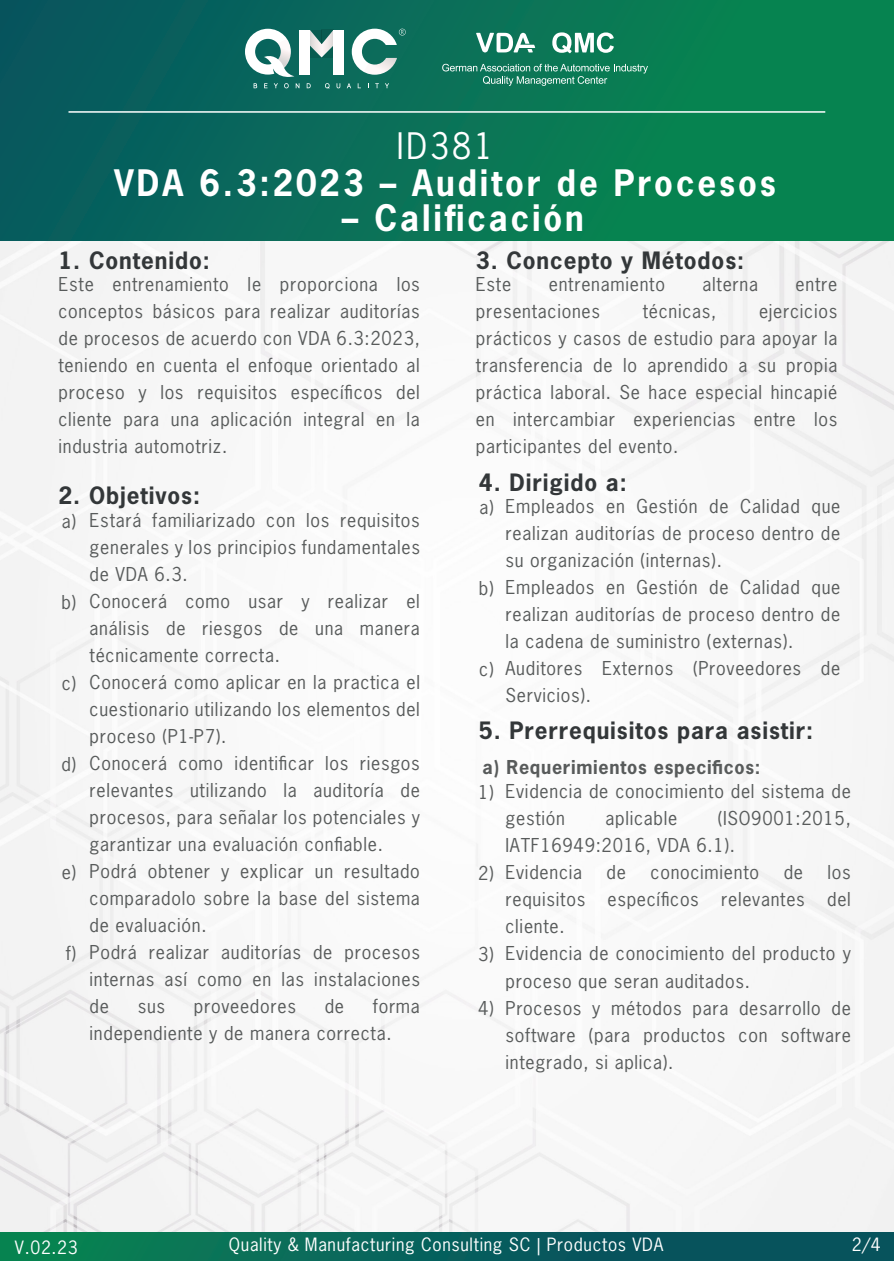
<style>
.page{position:relative;width:894px;height:1261px;background:#fff}
.page>*{position:absolute;margin:0;border:0;box-sizing:border-box;transform-origin:0 0}
.t1{font:700 34.35px "News Gothic Std";letter-spacing:.09em;color:#fff;scale:.96 1}
.t2{font:34.35px "News Gothic Std";letter-spacing:.09em;color:#fff;scale:.96 1}
.t3{font:700 22.5px "News Gothic Std";letter-spacing:.04em;color:#333739}
.t4{font:18px/27px "News Gothic Std";letter-spacing:.04em;color:#585b5b}
.t5{font:700 18px "News Gothic Std";letter-spacing:.04em;color:#585b5b}
.t6{font:17.25px "News Gothic Std";letter-spacing:.04em;color:#fff}
</style>
<div class="page">
<img style="left:0;top:240px;width:893px;height:992px">
<div style="left:0;top:1232px;width:893px;height:28px;background:linear-gradient(to right,#098154,#07485f)"></div>
<div style="left:0;top:0;width:893px;height:240px;background:linear-gradient(to right,#09595f,#088b4e)"></div>
<svg style="left:245px;top:29px;width:49px;height:48px"></svg>
<svg style="left:351px;top:29px;width:54px;height:46px"></svg>
<svg style="left:321px;top:57px;width:12px;height:1px"></svg>
<svg style="left:310px;top:30px;width:11px;height:28px"></svg>
<svg style="left:321px;top:30px;width:12px;height:27px"></svg>
<div style="left:299px;top:30px;width:11px;height:45px;background:#fff"></div>
<div style="left:333px;top:30px;width:11px;height:45px;background:#fff"></div>
<svg style="left:253px;top:83px;width:4px;height:5px"></svg>
<svg style="left:264px;top:83px;width:3px;height:5px"></svg>
<svg style="left:273px;top:83px;width:5px;height:5px"></svg>
<svg style="left:284px;top:83px;width:4px;height:5px"></svg>
<svg style="left:295px;top:83px;width:4px;height:5px"></svg>
<svg style="left:306px;top:83px;width:4px;height:5px"></svg>
<svg style="left:325px;top:83px;width:4px;height:6px"></svg>
<svg style="left:336px;top:83px;width:4px;height:5px"></svg>
<svg style="left:346px;top:83px;width:5px;height:5px"></svg>
<svg style="left:357px;top:83px;width:3px;height:5px"></svg>
<svg style="left:375px;top:83px;width:3px;height:5px"></svg>
<svg style="left:384px;top:83px;width:5px;height:5px"></svg>
<svg style="left:442px;top:64px;width:205px;height:22px;background:#338e71"></svg>
<svg style="left:552px;top:32px;width:61px;height:21px"></svg>
<svg style="left:476px;top:33px;width:59px;height:19px"></svg>
<hr style="left:68px;top:111px;width:756px;height:2px;background:#fff">
<h1 class="t2" style="left:397px;top:124px;width:102px">ID381</h1>
<h1 class="t1" style="left:114px;top:160px;width:690px">VDA 6.3:2023 – Auditor de Procesos</h1>
<h1 class="t1" style="left:342px;top:196px;width:253px">– Calificación</h1>
<p class="t3" style="left:58px;top:245px;width:153px">1. Contenido:</p>
<p class="t4" style="left:58px;top:271px;width:363px;text-align:justify">Este entrenamiento le proporciona los conceptos básicos para realizar auditorías de procesos de acuerdo con VDA 6.3:2023, teniendo en cuenta el enfoque orientado al proceso y los requisitos específicos del cliente para una aplicación integral en la industria automotriz.</p>
<p class="t3" style="left:58px;top:481px;width:143px">2. Objetivos:</p>
<p class="t4" style="left:62px;top:507px;width:16px">a)</p>
<p class="t4" style="left:61px;top:588px;width:16px">b)</p>
<p class="t4" style="left:62px;top:669px;width:16px">c)</p>
<p class="t4" style="left:61px;top:750px;width:16px">d)</p>
<p class="t4" style="left:62px;top:858px;width:16px">e)</p>
<p class="t4" style="left:66px;top:939px;width:12px">f)</p>
<p class="t4" style="left:90px;top:506px;width:332px">Estará familiarizado con los requisitos generales y los principios fundamentales de VDA 6.3.<br>Conocerá como usar y realizar el análisis de riesgos de una manera técnicamente correcta.<br>Conocerá como aplicar en la practica el cuestionario utilizando los elementos del proceso (P1-P7).<br>Conocerá como identificar los riesgos relevantes utilizando la auditoría de procesos, para señalar los potenciales y garantizar una evaluación confiable.<br>Podrá obtener y explicar un resultado comparadolo sobre la base del sistema de evaluación.<br>Podrá realizar auditorías de procesos internas así como en las instalaciones de</p>
<p class="t4" style="left:90px;top:992px;width:332px;text-indent:283px">forma independiente y de manera correcta.</p>
<p class="t4" style="left:138px;top:992px;width:29px">sus</p>
<p class="t4" style="left:194px;top:992px;width:103px">proveedores</p>
<p class="t4" style="left:324px;top:992px;width:21px">de</p>
<p class="t3" style="left:475px;top:245px;width:269px">3. Concepto y Métodos:</p>
<p class="t4" style="left:475px;top:271px;width:37px">Este</p>
<p class="t4" style="left:548px;top:271px;width:118px">entrenamiento</p>
<p class="t4" style="left:702px;top:271px;width:57px">alterna</p>
<p class="t4" style="left:795px;top:271px;width:43px">entre</p>
<p class="t4" style="left:475px;top:298px;width:126px">presentaciones</p>
<p class="t4" style="left:642px;top:298px;width:75px">técnicas,</p>
<p class="t4" style="left:475px;top:298px;width:363px;text-align:justify;text-indent:283px">ejercicios prácticos y casos de estudio para apoyar la transferencia de lo aprendido a su propia práctica laboral. Se hace especial hincapié en intercambiar experiencias entre los participantes del evento.</p>
<p class="t3" style="left:478px;top:467px;width:149px">4. Dirigido a:</p>
<p class="t4" style="left:479px;top:493px;width:16px">a)</p>
<p class="t4" style="left:478px;top:574px;width:16px">b)</p>
<p class="t4" style="left:479px;top:655px;width:16px">c)</p>
<p class="t4" style="left:505px;top:493px;width:336px">Empleados en Gestión de Calidad que realizan auditorías de proceso dentro de su organización (internas).<br>Empleados en Gestión de Calidad que realizan auditorías de proceso dentro de la cadena de suministro (externas).<br>Auditores Externos (Proveedores de Servicios).</p>
<p class="t3" style="left:478px;top:715px;width:335px">5. Prerrequisitos para asistir:</p>
<p class="t5" style="left:482px;top:755px;width:279px">a) Requerimientos especificos:</p>
<p class="t4" style="left:478px;top:778px;width:17px">1)</p>
<p class="t4" style="left:478px;top:859px;width:17px">2)</p>
<p class="t4" style="left:478px;top:940px;width:17px">3)</p>
<p class="t4" style="left:478px;top:994px;width:17px">4)</p>
<p class="t4" style="left:505px;top:778px;width:347px">Evidencia de conocimiento del sistema de gestión</p>
<p class="t4" style="left:505px;top:805px;width:346px;text-indent:212px">(ISO9001:2015,<br>IATF16949:2016, VDA 6.1).<br>Evidencia</p>
<p class="t4" style="left:605px;top:805px;width:73px">aplicable</p>
<p class="t4" style="left:505px;top:859px;width:347px;text-indent:322px">los requisitos específicos relevantes del cliente.<br>Evidencia de conocimiento del producto y proceso que seran auditados.<br>Procesos y métodos para desarrollo de software (para productos con software integrado, si aplica).</p>
<p class="t4" style="left:606px;top:859px;width:21px">de</p>
<p class="t4" style="left:650px;top:859px;width:110px">conocimiento</p>
<p class="t4" style="left:783px;top:859px;width:21px">de</p>
<p class="t6" style="left:15px;top:1235px;width:64px">V.02.23</p>
<p class="t6" style="left:229px;top:1233px;width:435px">Quality &amp; Manufacturing Consulting SC | Productos VDA</p>
<p class="t6" style="left:851px;top:1232px;width:30px">2/4</p>
</div>
